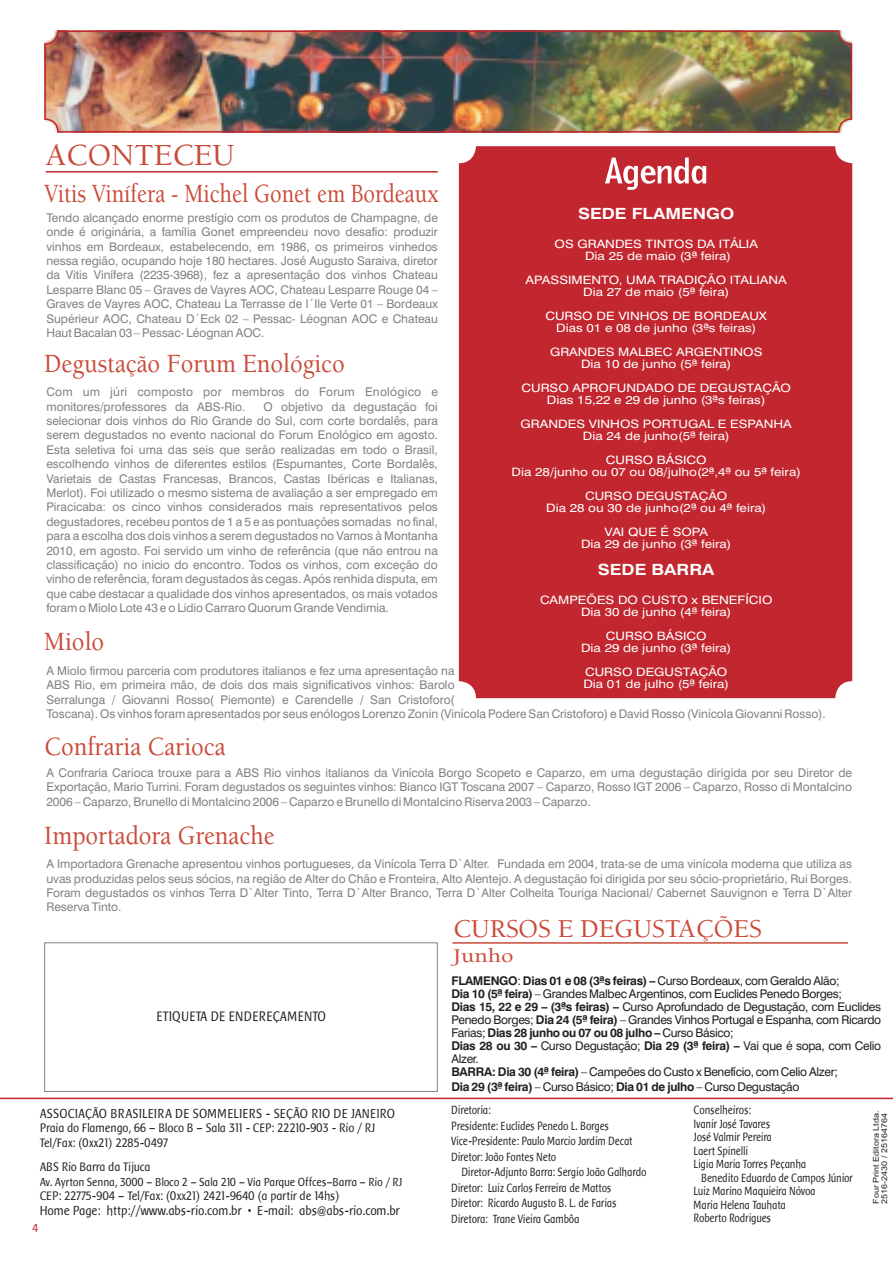
<style>
.page{position:relative;width:893px;height:1263px;background:#fff}
.page>*{position:absolute;margin:0;border:0;box-sizing:border-box;transform-origin:0 0}
.t1{font:500 31.5px "Berkeley LT";color:#ca4a39}
.t2{font:500 27px "Berkeley LT";color:#ca4a39;scale:.91 1}
.t3{font:500 27px "Berkeley LT";color:#ca4a39;scale:.83 1}
.t4{font:500 26.4px "Berkeley LT";color:#ca4a39}
.t5{font:500 20.1px "Berkeley LT";color:#ca4a39;scale:1.19 1}
.t6{font:700 15.45px "Swiss 721 BT";color:#fff;scale:1.17 1}
.t7{font:14.25px "Baar Sophia";letter-spacing:.02em;color:#231f20;scale:.9 1}
.t8{font:13.5px "Baar Sophia";letter-spacing:.01em;color:#231f20;scale:.92 1}
.t9{font:12.75px/24.6px "Baar Sophia";color:#231f20;scale:.92 1}
.t10{font:12.3px/15.5px "Baar Sophia";color:#231f20;scale:.84 1}
.t11{font:12px/14.4px "Swiss 721 BT";color:#808285;text-align:justify}
.t12{font:12px/13px "Swiss 721 BT";letter-spacing:-.025em;color:#231f20}
.t13{font:12px/14.4px "Swiss 721 BT";letter-spacing:.02em;color:#808285}
.t14{font:12px "Baar Sophia";color:#231f20;scale:.92 1}
.t15{font:12px "Baar Sophia";color:#c2262f;scale:.95 1}
.t16{font:11.55px/12px "Swiss 721 BT";color:#fff;text-align:center;scale:1.17 1}
.t17{font:7.95px/8.1px "Arial";color:#231f20;scale:1.14 1}
.s1{font-weight:700}
</style>
<div class="page">
<div style="left:459px;top:146px;width:393px;height:552px;background:#c2262f;border-radius:17px"></div>
<hr style="left:46px;top:171px;width:392px;height:2px;background:#c2262f">
<hr style="left:0;top:1098px;width:893px;height:1px;background:#c2262f">
<div style="left:44px;top:942px;width:394px;height:150px;border:1px solid #808285"></div>
<img style="left:47px;top:34px;width:802px;height:96px">
<div style="left:44px;top:31px;width:808px;height:102px;border:2px solid #c2262f;border-radius:13px"></div>
<svg style="left:605px;top:158px;width:101px;height:32px"></svg>
<hr style="left:452px;top:942px;width:396px;height:2px;background:#ca4a39">
<h1 class="t1" style="left:46px;top:143px;width:191px">ACONTECEU</h1>
<h2 class="t3" style="left:44px;top:183px;width:477px">Vitis Vinífera - Michel Gonet em Bordeaux</h2>
<p class="t11" style="left:46px;top:212px;width:393px">Tendo alcançado enorme prestígio com os produtos de Champagne, de onde é originária, a família Gonet empreendeu novo desafio: produzir vinhos em Bordeaux, estabelecendo, em 1986, os primeiros vinhedos nessa região, ocupando hoje 180 hectares. José Augusto Saraiva, diretor da Vitis Vinífera (2235-3968), fez a apresentação dos vinhos Chateau Lesparre Blanc 05 – Graves de Vayres AOC, Chateau Lesparre Rouge 04 – Graves de Vayres AOC, Chateau La Terrasse de l´Ile Verte 01 – Bordeaux Supérieur AOC, Chateau D´Eck 02 – Pessac- Léognan AOC e Chateau Haut Bacalan 03 – Pessac- Léognan AOC.</p>
<p class="t6" style="left:578px;top:208px;width:135px">SEDE FLAMENGO</p>
<p class="t16" style="left:555px;top:239px;width:175px">OS GRANDES TINTOS DA ITÁLIA<br>Dia 25 de maio (3ª feira)</p>
<p class="t16" style="left:526px;top:275px;width:225px">APASSIMENTO, UMA TRADIÇÃO ITALIANA<br>Dia 27 de maio (5ª feira)</p>
<p class="t16" style="left:545px;top:311px;width:191px">CURSO DE VINHOS DE BORDEAUX<br>Dias 01 e 08 de junho (3ªs feiras)</p>
<p class="t16" style="left:550px;top:347px;width:183px">GRANDES MALBEC ARGENTINOS<br>Dia 10 de junho (5ª feira)</p>
<p class="t16" style="left:521px;top:383px;width:232px">CURSO APROFUNDADO DE DEGUSTAÇÃO<br>Dias 15,22 e 29 de junho (3ªs feiras)</p>
<p class="t16" style="left:521px;top:419px;width:233px">GRANDES VINHOS PORTUGAL E ESPANHA<br>Dia 24 de junho(5ª feira)</p>
<p class="t16" style="left:512px;top:455px;width:249px">CURSO BÁSICO<br>Dia 28/junho ou 07 ou 08/julho(2ª,4ª ou 5ª feira)</p>
<p class="t16" style="left:546px;top:491px;width:190px">CURSO DEGUSTAÇÃO<br>Dia 28 ou 30 de junho(2ª ou 4ª feira)</p>
<p class="t16" style="left:581px;top:527px;width:130px">VAI QUE É SOPA<br>Dia 29 de junho (3ª feira)</p>
<p class="t6" style="left:598px;top:563px;width:101px">SEDE BARRA</p>
<p class="t16" style="left:540px;top:595px;width:200px">CAMPEÕES DO CUSTO x BENEFÍCIO<br>Dia 30 de junho (4ª feira)</p>
<p class="t16" style="left:581px;top:631px;width:130px">CURSO BÁSICO<br>Dia 29 de junho (3ª feira)</p>
<p class="t16" style="left:583px;top:667px;width:126px;text-align:left">CURSO DEGUSTAÇÃO<br>Dia 01 de julho (5ª feira)</p>
<h2 class="t2" style="left:44px;top:353px;width:332px">Degustação Forum Enológico</h2>
<p class="t13" style="left:46px;top:386px;width:393px">Com um júri composto por membros do Forum Enológico e monitores/professores da ABS-Rio.</p>
<p class="t11" style="left:46px;top:400px;width:393px;text-indent:217px">O objetivo da degustação foi selecionar dois vinhos do Rio Grande do Sul, com corte bordalês, para serem degustados no evento nacional do Forum Enológico em agosto.<br>Esta seletiva foi uma das seis que serão realizadas em todo o Brasil, escolhendo vinhos de diferentes estilos (Espumantes, Corte Bordalês, Varietais de Castas Francesas, Brancos, Castas Ibéricas e Italianas, Merlot). Foi utilizado o mesmo sistema de avaliação a ser empregado em Piracicaba: os cinco vinhos considerados mais representativos pelos degustadores, recebeu pontos de 1 a 5 e as pontuações somadas no final, para a escolha dos dois vinhos a serem degustados no Vamos à Montanha 2010, em agosto. Foi servido um vinho de referência (que não entrou na classificação) no inicio do encontro. Todos os vinhos, com exceção do vinho de referência, foram degustados às cegas. Após renhida disputa, em que cabe destacar a qualidade dos vinhos apresentados, os mais votados foram o Miolo Lote 43 e o Lidio Carraro Quorum Grande Vendimia.</p>
<h2 class="t2" style="left:44px;top:631px;width:67px">Miolo</h2>
<p class="t11" style="left:46px;top:664px;width:781px;text-align:left">A Miolo firmou parceria com produtores italianos e fez uma apresentação na<br>ABS Rio, em primeira mão, de dois dos mais significativos vinhos: Barolo<br>Serralunga / Giovanni Rosso( Piemonte) e Carendelle / San Cristoforo(<br>Toscana). Os vinhos foram apresentados por seus enólogos Lorenzo Zonin (Vinícola Podere San Cristoforo) e David Rosso (Vinícola Giovanni Rosso).</p>
<h2 class="t2" style="left:44px;top:735px;width:201px">Confraria Carioca</h2>
<p class="t11" style="left:46px;top:766px;width:807px">A Confraria Carioca trouxe para a ABS Rio vinhos italianos da Vinícola Borgo Scopeto e Caparzo, em uma degustação dirigida por seu Diretor de Exportação, Mario Turrini. Foram degustados os seguintes vinhos: Bianco IGT Toscana 2007 – Caparzo, Rosso IGT 2006 – Caparzo, Rosso di Montalcino 2006 – Caparzo, Brunello di Montalcino 2006 – Caparzo e Brunello di Montalcino Riserva 2003 – Caparzo.</p>
<h2 class="t2" style="left:44px;top:825px;width:255px">Importadora Grenache</h2>
<p class="t11" style="left:46px;top:858px;width:807px">A Importadora Grenache apresentou vinhos portugueses, da Vinícola Terra D`Alter. Fundada em 2004, trata-se de uma vinícola moderna que utiliza as uvas produzidas pelos seus sócios, na região de Alter do Chão e Fronteira, Alto Alentejo. A degustação foi dirigida por seu sócio-proprietário, Rui Borges.<br>Foram degustados os vinhos Terra D`Alter Tinto, Terra D`Alter Branco, Terra D`Alter Colheita Touriga Nacional/ Cabernet Sauvignon e Terra D`Alter Reserva Tinto.</p>
<p class="t7" style="left:157px;top:1009px;width:190px">ETIQUETA DE ENDEREÇAMENTO</p>
<p class="t8" style="left:40px;top:1106px;width:388px">ASSOCIAÇÃO BRASILEIRA DE SOMMELIERS - SEÇÃO RIO DE JANEIRO</p>
<p class="t9" style="left:40px;top:1130px;width:141px">Tel/Fax: (0xx21) 2285-0497<br>ABS Rio Barra da Tijuca</p>
<p class="t14" style="left:40px;top:1175px;width:395px">Av. Ayrton Senna, 3000 – Bloco 2 – Sala 210 – Via Parque Offces–Barra – Rio / RJ</p>
<p class="t9" style="left:40px;top:1184px;width:327px">CEP: 22775-904 – Tel/Fax: (0xx21) 2421-9640 (a partir de 14hs)</p>
<p class="t8" style="left:40px;top:1203px;width:393px">Home Page: http://www.abs-rio.com.br • E-mail: abs@abs-rio.com.br</p>
<p class="t9" style="left:40px;top:1116px;width:366px">Praia do Flamengo, 66 – Bloco B – Sala 311 - CEP: 22210-903 - Rio / RJ</p>
<p class="t15" style="left:32px;top:1221px;width:8px">4</p>
<h3 class="t4" style="left:453px;top:919px;width:310px">CURSOS E DEGUSTAÇÕES</h3>
<h3 class="t5" style="left:453px;top:948px;width:52px">Junho</h3>
<p class="t12" style="left:451px;top:975px;width:431px"><span class="s1">FLAMENGO</span>: <span class="s1">Dias 01 e 08 (3ªs feiras) –</span> Curso Bordeaux, com Geraldo Alão;<br><span class="s1">Dia 10 (5ª feira)</span> – Grandes Malbec Argentinos, com Euclides Penedo Borges;<br><span class="s1">Dias 15, 22 e 29 – (3ªs feiras) –</span> Curso Aprofundado de Degustação, com Euclides Penedo Borges; <span class="s1">Dia 24 (5ª feira)</span> – Grandes Vinhos Portugal e Espanha, com Ricardo Farias; <span class="s1">Dias 28 junho ou 07 ou 08 julho –</span> Curso Básico;<br><span class="s1">Dias 28 ou 30 –</span> Curso Degustação; <span class="s1">Dia 29 (3ª feira) –</span> Vai que é sopa, com Celio Alzer.<br><span class="s1">BARRA: Dia 30 (4ª feira)</span> – Campeões do Custo x Benefício, com Celio Alzer;</p>
<p class="t12" style="left:451px;top:1081px;width:350px"><span class="s1">Dia 29 (3ª feira)</span> – Curso Básico; <span class="s1">Dia 01 de julho</span> – Curso Degustação</p>
<p class="t10" style="left:452px;top:1102px;width:217px">Diretoria:<br>Presidente: Euclides Penedo L. Borges<br>Vice-Presidente: Paulo Marcio Jardim Decat<br>Diretor: João Fontes Neto</p>
<p class="t10" style="left:452px;top:1164px;width:234px;text-indent:10px">Diretor-Adjunto Barra: Sergio João Galhardo Diretor: Luiz Carlos Ferreira de Mattos<br>Diretor: Ricardo Augusto B. L. de Farias Diretora: Trane Vieira Gambôa</p>
<p class="t10" style="left:694px;top:1102px;width:70px">Conselheiros:</p>
<p class="t10" style="left:694px;top:1116px;width:93px">Ivanir José Tavares</p>
<p class="t10" style="left:694px;top:1129px;width:95px">José Valmir Pereira</p>
<p class="t10" style="left:694px;top:1143px;width:66px">Laert Spinelli</p>
<p class="t10" style="left:694px;top:1156px;width:135px">Ligia Maria Torres Peçanha</p>
<p class="t10" style="left:701px;top:1170px;width:182px">Benedito Eduardo de Campos Júnior</p>
<p class="t10" style="left:694px;top:1183px;width:147px">Luiz Marino Maquieira Nóvoa</p>
<p class="t10" style="left:694px;top:1197px;width:111px">Maria Helena Tauhata</p>
<p class="t10" style="left:694px;top:1210px;width:93px">Roberto Rodrigues</p>
<p class="t17" style="left:873px;top:1204px;width:83px;rotate:-90deg">Four Print Editora Ltda.<br>2516-2430 / 25164764</p>
</div>
